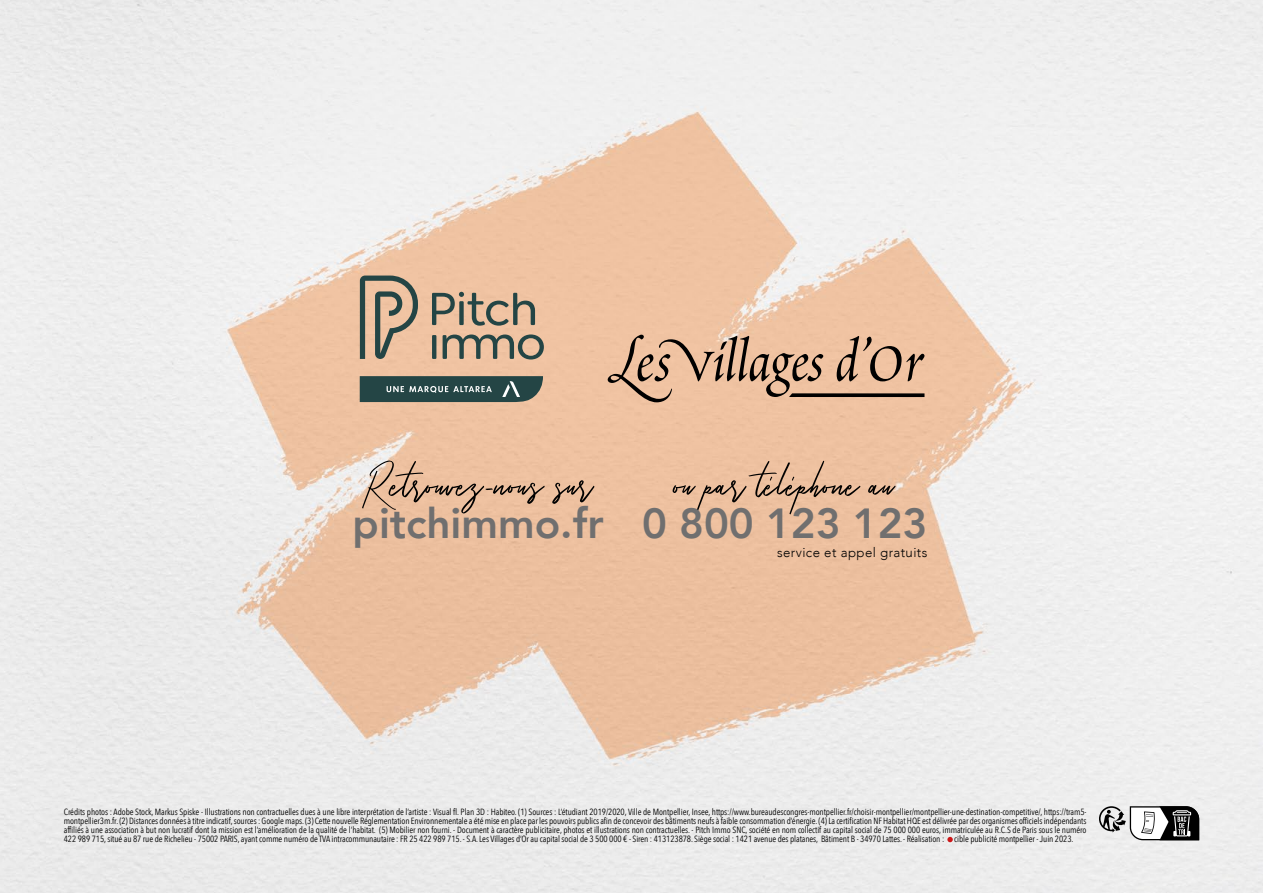
<style>
.page{position:relative;width:1263px;height:893px;background:#fff}
.page>*{position:absolute;margin:0;border:0;box-sizing:border-box;transform-origin:0 0}
.t1{font:63px "Serrona Script";color:#000}
.t2{font:800 42px "Avenir";color:#706f6f}
.t3{font:300 13.2px "Avenir";letter-spacing:.03em;color:#000}
.t4{font:9px/9px "Avenir Next Condensed";letter-spacing:-.01em;color:#000;text-align:justify}
</style>
<div class="page">
<img style="left:0;top:0;width:1263px;height:893px">
<svg style="left:608px;top:335px;width:316px;height:67px;background:#c6a186"></svg>
<svg style="left:947px;top:837px;width:6px;height:5px"></svg>
<svg style="left:1099px;top:806px;width:100px;height:34px"></svg>
<hr style="left:432px;top:335px;width:4px;height:24px;background:#244545">
<svg style="left:443px;top:334px;width:101px;height:25px;background:#a2937e"></svg>
<svg style="left:432px;top:292px;width:103px;height:34px;background:#ad9983"></svg>
<svg style="left:360px;top:276px;width:58px;height:83px;background:#a99781"></svg>
<svg style="left:360px;top:376px;width:183px;height:26px;background:#395655"></svg>
<h1 class="t1" style="left:363px;top:446px;width:232px">Retrouvez-nous sur</h1>
<h2 class="t2" style="left:353px;top:490px;width:253px">pitchimmo.fr</h2>
<h1 class="t1" style="left:675px;top:446px;width:222px">ou par téléphone au</h1>
<h2 class="t2" style="left:642px;top:490px;width:287px">0 800 123 123</h2>
<h3 class="t3" style="left:777px;top:545px;width:152px">service et appel gratuits</h3>
<p class="t4" style="left:64px;top:807px;width:1024px">Crédits photos : Adobe Stock, Markus Spiske - Illustrations non contractuelles dues à une libre interprétation de l’artiste : Visual fl. Plan 3D : Habiteo. (1) Sources : L’étudiant 2019/2020, Ville de Montpellier, Insee, https://www.bureaudescongres-montpellier.fr/choisir-montpellier/montpellier-une-destination-competitive/, https://tram5- montpellier3m.fr. (2) Distances données à titre indicatif, sources : Google maps. (3) Cette nouvelle Réglementation Environnementale a été mise en place par les pouvoirs publics afin de concevoir des bâtiments neufs à faible consommation d’énergie. (4) La certification NF Habitat HQE est délivrée par des organismes officiels indépendants affiliés à une association à but non lucratif dont la mission est l’amélioration de la qualité de l’habitat. (5) Mobilier non fourni. - Document à caractère publicitaire, photos et illustrations non contractuelles. - Pitch Immo SNC, société en nom collectif au capital social de 75 000 000 euros, immatriculée au R.C.S de Paris sous le numéro 422 989 715, situé au 87 rue de Richelieu - 75002 PARIS, ayant comme numéro de TVA intracommunautaire : FR 25 422 989 715. - S.A. Les Villages d’Or au capital social de 3 500 000 € - Siren : 413123878. Siège social : 1421 avenue des platanes, Bâtiment B - 34970 Lattes. - Réalisation : cible publicité montpellier - Juin 2023.</p>
</div>
